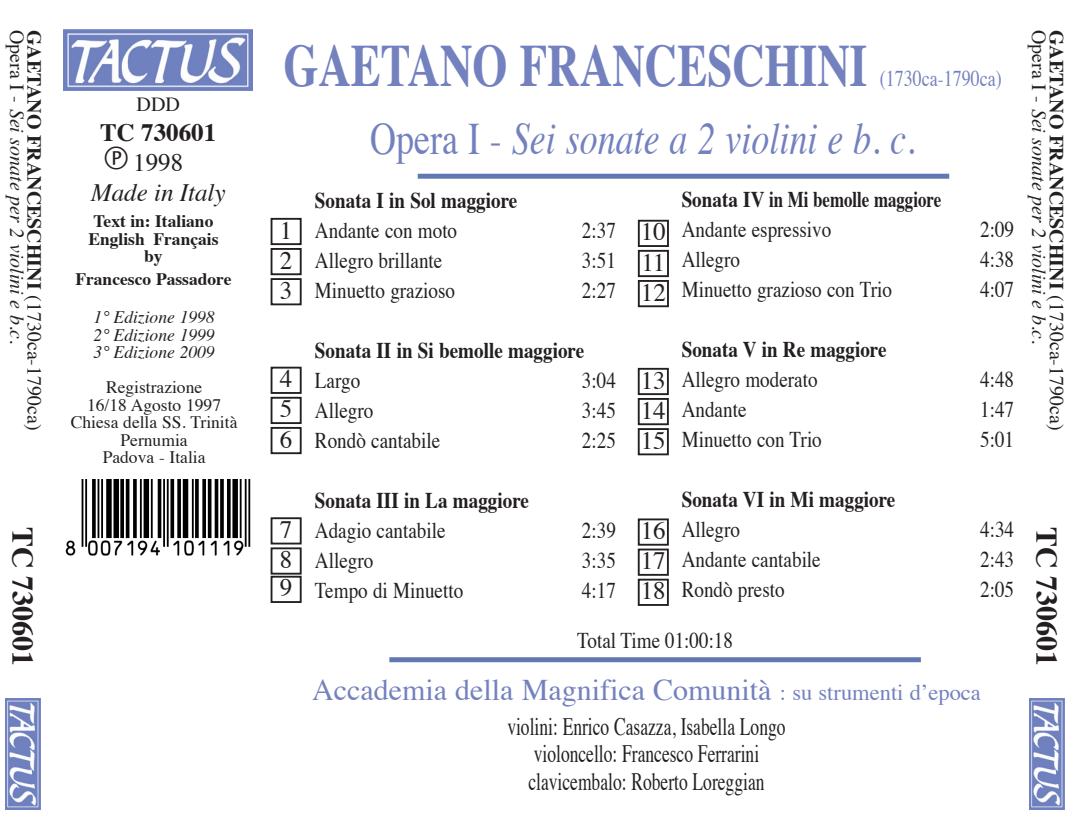
<style>
.page{position:relative;width:1071px;height:837px;background:#fff}
.page>*{position:absolute;margin:0;border:0;box-sizing:border-box;transform-origin:0 0}
.t1{font:700 60px "Times";color:#7481bf;scale:.75 1}
.t2{font:italic 45px "Times";color:#7481bf;scale:.8 1}
.t3{font:30px "Times";color:#7481bf}
.t4{font:700 30px "Times";color:#231f20}
.t5{font:30px "Lucida Grande";color:#231f20}
.t6{font:25px/27.5px "Times";color:#231f20;text-align:center;scale:.7 1}
.t7{font:25px/30px "Times";color:#231f20;text-align:justify}
.t8{font:italic 25px "Times";color:#231f20}
.t9{font:700 25px "Times";color:#231f20}
.t10{font:22.5px "Times";color:#231f20;scale:.85 1}
.t11{font:700 22.5px "Times";color:#231f20;scale:.85 1}
.t12{font:22.5px "Times";color:#7481bf;scale:.8 1}
.t13{font:italic 20px/17.5px "Times";color:#231f20}
.t14{font:20px "Times";color:#231f20}
.t15{font:17.5px/17.5px "Times";color:#231f20;text-align:center}
.t16{font:700 17.5px/17.5px "Times";color:#231f20;text-align:center}
.t17{font:italic 17.5px/17.5px "Times";color:#231f20;text-align:justify}
.s1{font-weight:700;font-style:normal}
.s2{font-style:normal}
.s3{font-size:22.5px}
</style>
<div class="page">
<img style="left:5px;top:698px;width:36px;height:111px">
<img style="left:1029px;top:698px;width:36px;height:111px">
<img style="left:64px;top:30px;width:189px;height:60px">
<img style="left:65px;top:479px;width:186px;height:76px">
<div style="left:271px;top:218px;width:31px;height:27px;border:2px solid #231f20"></div>
<div style="left:271px;top:248px;width:31px;height:27px;border:2px solid #231f20"></div>
<div style="left:271px;top:278px;width:31px;height:27px;border:2px solid #231f20"></div>
<div style="left:271px;top:367px;width:31px;height:27px;border:2px solid #231f20"></div>
<div style="left:271px;top:397px;width:31px;height:27px;border:2px solid #231f20"></div>
<div style="left:271px;top:427px;width:31px;height:27px;border:2px solid #231f20"></div>
<div style="left:271px;top:517px;width:31px;height:28px;border:2px solid #231f20"></div>
<div style="left:271px;top:547px;width:31px;height:28px;border:2px solid #231f20"></div>
<div style="left:271px;top:576px;width:31px;height:27px;border:2px solid #231f20"></div>
<div style="left:638px;top:220px;width:31px;height:27px;border:2px solid #231f20"></div>
<div style="left:638px;top:250px;width:31px;height:27px;border:2px solid #231f20"></div>
<div style="left:638px;top:280px;width:31px;height:27px;border:2px solid #231f20"></div>
<div style="left:418px;top:174px;width:531px;height:5px;background:#6377b1"></div>
<div style="left:389px;top:657px;width:532px;height:5px;background:#6377b1"></div>
<div style="left:638px;top:368px;width:31px;height:27px;border:2px solid #231f20"></div>
<div style="left:638px;top:398px;width:31px;height:27px;border:2px solid #231f20"></div>
<div style="left:638px;top:428px;width:31px;height:27px;border:2px solid #231f20"></div>
<div style="left:638px;top:518px;width:31px;height:28px;border:2px solid #231f20"></div>
<div style="left:638px;top:549px;width:31px;height:27px;border:2px solid #231f20"></div>
<div style="left:638px;top:579px;width:31px;height:27px;border:2px solid #231f20"></div>
<p class="t13" style="left:44px;top:30px;width:402px;rotate:90deg"><span class="s1">gaetano franceschini</span> <span class="s2">(1730ca-1790ca)<br>Opera I -</span> Sei sonate per 2 violini e b.c<span class="s2">.</span></p>
<h3 class="t4" style="left:51px;top:527px;width:141px;rotate:90deg">TC 730601</h3>
<p class="t14" style="left:137px;top:85px;width:45px">DDD</p>
<p class="t9" style="left:100px;top:108px;width:117px">TC 730601</p>
<p class="t7" style="left:133px;top:145px;width:51px">1998</p>
<p class="t8" style="left:91px;top:171px;width:136px">Made in Italy</p>
<p class="t16" style="left:88px;top:211px;width:132px">Text in: Italiano<br>English Français by</p>
<p class="t16" style="left:75px;top:268px;width:158px">Francesco Passadore</p>
<p class="t17" style="left:94px;top:308px;width:123px">1° Edizione 1998<br>2° Edizione 1999<br>3° Edizione 2009</p>
<p class="t15" style="left:71px;top:377px;width:168px">Registrazione<br>16/18 Agosto 1997<br>Chiesa della SS. Trinità<br>Pernumia<br>Padova - Italia</p>
<h3 class="t5" style="left:103px;top:141px;width:27px">℗</h3>
<h1 class="t1" style="left:283px;top:9px;width:44px">GAETANO</h1>
<h1 class="t1" style="left:520px;top:9px;width:40px">FRANCESCHINI</h1>
<p class="t12" style="left:880px;top:58px;width:154px">(1730ca-1790ca)</p>
<h2 class="t2" style="left:370px;top:100px;width:683px"><span class="s2">Opera I -</span> Sei sonate a 2 violini e b. c.</h2>
<p class="t7" style="left:280px;top:213px;width:14px">1<br>2<br>3</p>
<p class="t7" style="left:280px;top:362px;width:14px">4<br>5<br>6</p>
<p class="t11" style="left:315px;top:179px;width:240px">Sonata I in Sol maggiore</p>
<p class="t10" style="left:315px;top:209px;width:169px">Andante con moto</p>
<p class="t10" style="left:582px;top:209px;width:42px">2:37</p>
<p class="t10" style="left:315px;top:239px;width:151px">Allegro brillante</p>
<p class="t10" style="left:582px;top:239px;width:42px">3:51</p>
<p class="t10" style="left:315px;top:269px;width:166px">Minuetto grazioso</p>
<p class="t10" style="left:582px;top:269px;width:42px">2:27</p>
<p class="t11" style="left:315px;top:329px;width:318px">Sonata II in Si bemolle maggiore</p>
<p class="t10" style="left:315px;top:359px;width:55px">Largo</p>
<p class="t10" style="left:582px;top:359px;width:42px">3:04</p>
<p class="t10" style="left:315px;top:389px;width:70px">Allegro</p>
<p class="t10" style="left:582px;top:389px;width:42px">3:45</p>
<p class="t10" style="left:315px;top:419px;width:149px">Rondò cantabile</p>
<p class="t10" style="left:582px;top:419px;width:42px">2:25</p>
<p class="t7" style="left:641px;top:215px;width:26px">10<br>11<br>12</p>
<p class="t7" style="left:641px;top:363px;width:26px">13<br>14<br>15</p>
<p class="t11" style="left:682px;top:178px;width:307px">Sonata IV in Mi bemolle maggiore</p>
<p class="t10" style="left:682px;top:209px;width:178px">Andante espressivo</p>
<p class="t10" style="left:980px;top:209px;width:42px">2:09</p>
<p class="t10" style="left:682px;top:239px;width:70px">Allegro</p>
<p class="t10" style="left:980px;top:239px;width:42px">4:38</p>
<p class="t10" style="left:682px;top:269px;width:249px">Minuetto grazioso con Trio</p>
<p class="t10" style="left:980px;top:269px;width:42px">4:07</p>
<p class="t11" style="left:682px;top:328px;width:243px">Sonata V in Re maggiore</p>
<p class="t10" style="left:682px;top:359px;width:161px">Allegro moderato</p>
<p class="t10" style="left:980px;top:359px;width:42px">4:48</p>
<p class="t10" style="left:682px;top:389px;width:78px">Andante</p>
<p class="t10" style="left:980px;top:389px;width:42px">1:47</p>
<p class="t10" style="left:682px;top:419px;width:166px">Minuetto con Trio</p>
<p class="t10" style="left:980px;top:419px;width:42px">5:01</p>
<p class="t13" style="left:1066px;top:30px;width:402px;rotate:90deg"><span class="s1">gaetano franceschini</span> <span class="s2">(1730ca-1790ca)<br>Opera I -</span> Sei sonate per 2 violini e b.c<span class="s2">.</span></p>
<p class="t7" style="left:280px;top:513px;width:14px;line-height:29.2px">7<br>8<br>9</p>
<p class="t11" style="left:315px;top:479px;width:253px">Sonata III in La maggiore</p>
<p class="t10" style="left:315px;top:509px;width:155px">Adagio cantabile</p>
<p class="t10" style="left:582px;top:509px;width:42px">2:39</p>
<p class="t10" style="left:315px;top:539px;width:70px">Allegro</p>
<p class="t10" style="left:582px;top:539px;width:42px">3:35</p>
<p class="t10" style="left:315px;top:569px;width:176px">Tempo di Minuetto</p>
<p class="t10" style="left:582px;top:569px;width:42px">4:17</p>
<p class="t7" style="left:641px;top:514px;width:26px">16<br>17<br>18</p>
<p class="t11" style="left:682px;top:478px;width:253px">Sonata VI in Mi maggiore</p>
<p class="t10" style="left:682px;top:509px;width:70px">Allegro</p>
<p class="t10" style="left:980px;top:509px;width:42px">4:34</p>
<p class="t10" style="left:682px;top:539px;width:165px">Andante cantabile</p>
<p class="t10" style="left:980px;top:539px;width:42px">2:43</p>
<p class="t10" style="left:682px;top:569px;width:123px">Rondò presto</p>
<p class="t10" style="left:980px;top:569px;width:42px">2:05</p>
<p class="t10" style="left:577px;top:619px;width:185px">Total Time 01:00:18</p>
<h3 class="t3" style="left:312px;top:662px;width:670px">Accademia della Magnifica Comunità <span class="s3">: su strumenti d’epoca</span></h3>
<p class="t6" style="left:507px;top:710px;width:399px">violini: Enrico Casazza, Isabella Longo violoncello: Francesco Ferrarini clavicembalo: Roberto Loreggian</p>
<h3 class="t4" style="left:1075px;top:527px;width:141px;rotate:90deg">TC 730601</h3>
</div>
